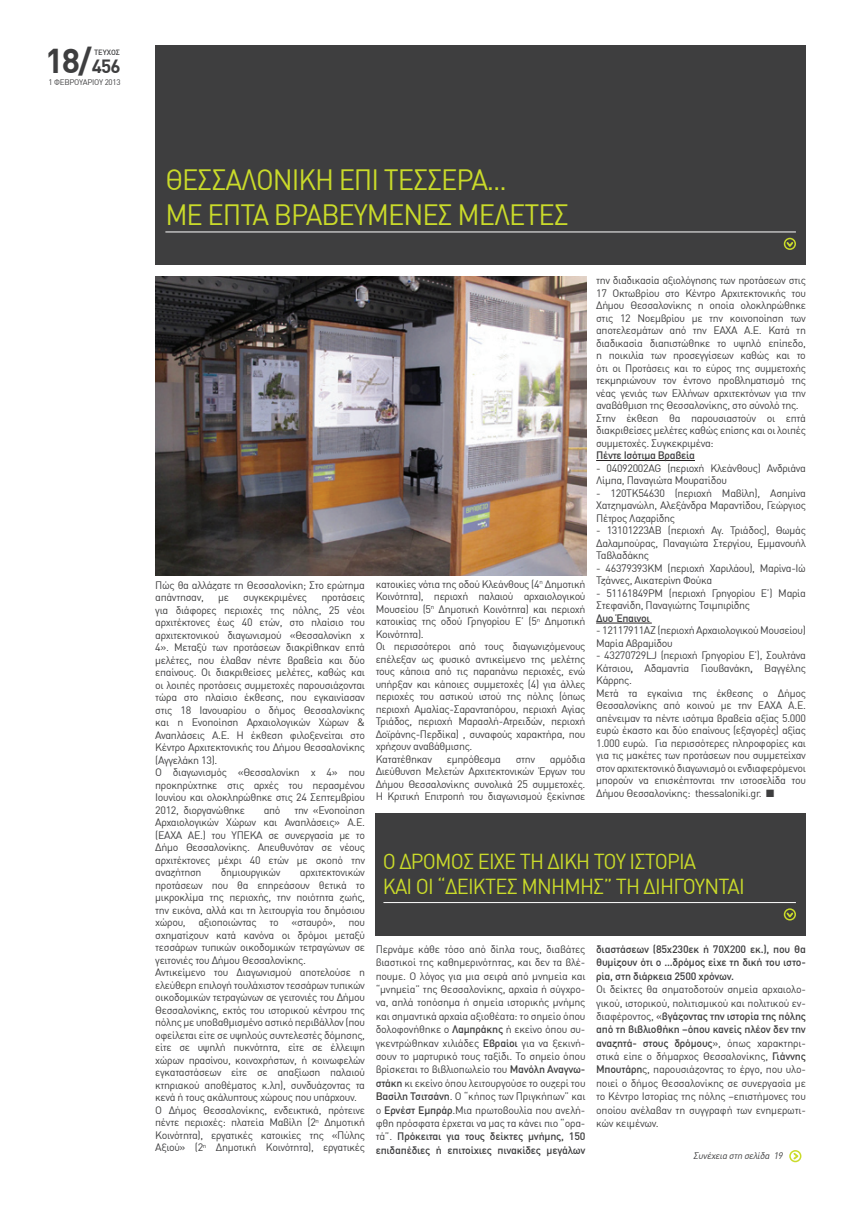
<style>
.page{position:relative;width:851px;height:1205px;background:#fff}
.page>*{position:absolute;margin:0;border:0;box-sizing:border-box;transform-origin:0 0}
.t1{font:700 33.75px "DIN Greek";color:#3e3e3f}
.t2{font:28.75px/34.5px "DIN Greek";letter-spacing:-.04em;color:#cadb2a;scale:.95 1}
.t3{font:21.25px/25.5px "DIN Greek";letter-spacing:-.04em;color:#cadb2a;scale:.95 1}
.t4{font:10.62px/12.5px "DIN Greek";letter-spacing:-.03em;color:#3e3e3f}
.t5{font:500 10.62px/13.4px "DIN Greek";letter-spacing:-.025em;color:#3e3e3f;text-align:justify}
.t6{font:italic 9.38px "DIN Greek";color:#3e3e3f}
.t7{font:8px "DIN Greek";letter-spacing:-.03em;color:#3e3e3f}
.t8{font:500 7.5px "DIN Greek";color:#3e3e3f}
.s1{font-size:18.75px}
.s2{font-weight:500}
</style>
<div class="page">
<div style="left:155px;top:45px;width:650px;height:220px;background:#3e3e3f"></div>
<hr style="left:165px;top:232px;width:630px;height:1px;background:#fff">
<svg style="left:786px;top:242px;width:8px;height:7px"></svg>
<div style="left:783px;top:238px;width:12px;height:12px;border:2px solid #cadb2a;border-radius:50%"></div>
<hr style="left:596px;top:460px;width:99px;height:1px;background:#231f20">
<hr style="left:596px;top:623px;width:55px;height:1px;background:#231f20">
<img style="left:155px;top:276px;width:431px;height:299px">
<div style="left:375px;top:813px;width:430px;height:122px;background:#3e3e3f"></div>
<hr style="left:383px;top:902px;width:412px;height:1px;background:#fff">
<svg style="left:786px;top:911px;width:8px;height:8px"></svg>
<div style="left:783px;top:908px;width:12px;height:12px;border:2px solid #cadb2a;border-radius:50%"></div>
<svg style="left:793px;top:1151px;width:7px;height:10px"></svg>
<div style="left:789px;top:1150px;width:12px;height:12px;border:2px solid #cadb2a;border-radius:50%"></div>
<h1 class="t1" style="left:45px;top:41px;width:77px">18/<span class="s1">456</span></h1>
<p class="t8" style="left:94px;top:48px;width:27px">ΤΕΥΧΟΣ</p>
<p class="t7" style="left:48px;top:78px;width:74px">1 ΦEBPΟΥΑΡΙΟΥ 2013</p>
<h2 class="t2" style="left:165px;top:163px;width:426px">ΘΕΣΣΑΛΟΝΙΚΗ ΕΠΙ ΤΕΣΣΕΡΑ...<br>ΜΕ ΕΠΤΑ ΒΡΑΒΕΥΜΕΝΕΣ ΜΕΛΕΤΕΣ</h2>
<p class="t4" style="left:155px;top:579px;width:211px">Πώς θα αλλάζατε τη Θεσσαλονίκη; Στο ερώτημα απάντησαν,</p>
<p class="t4" style="left:155px;top:591px;width:211px;text-indent:166px">προτάσεις για διάφορες περιοχές της πόλης, 25 νέοι αρχιτέκτονες έως 40 ετών, στο πλαίσιο του αρχιτεκτονικού διαγωνισμού «Θεσσαλονίκη x 4». Μεταξύ των προτάσεων διακρίθηκαν επτά μελέτες, που έλαβαν πέντε βραβεία και δύο επαίνους. Οι διακριθείσες μελέτες, καθώς και οι λοιπές προτάσεις συμμετοχές παρουσιάζονται τώρα στο πλαίσιο έκθεσης, που εγκαινίασαν στις 18 Ιανουαρίου ο δήμος Θεσσαλονίκης και η Ενοποίηση Αρχαιολογικών Χώρων &amp; Αναπλάσεις Α.Ε. Η έκθεση φιλοξενείται στο Κέντρο Αρχιτεκτονικής του Δήμου Θεσσαλονίκης (Αγγελάκη 13).<br>Ο διαγωνισμός «Θεσσαλονίκη x 4» που προκηρύχτηκε στις αρχές του περασμένου Ιουνίου και ολοκληρώθηκε στις 24 Σεπτεμβρίου 2012, διοργανώθηκε</p>
<p class="t4" style="left:218px;top:591px;width:12px">με</p>
<p class="t4" style="left:243px;top:591px;width:65px">συγκεκριμένες</p>
<p class="t4" style="left:155px;top:804px;width:211px;text-align:justify;text-indent:139px">την «Ενοποίηση Αρχαιολογικών Χώρων και Αναπλάσεις» Α.Ε. (ΕΑΧΑ ΑΕ.) του ΥΠΕΚΑ σε συνεργασία με το Δήμο Θεσσαλονίκης. Απευθυνόταν σε νέους αρχιτέκτονες μέχρι 40 ετών με σκοπό την αναζήτηση</p>
<p class="t4" style="left:264px;top:804px;width:18px">από</p>
<p class="t4" style="left:155px;top:866px;width:211px;text-indent:145px">αρχιτεκτονικών προτάσεων που θα επηρεάσουν θετικά το μικροκλίμα της περιοχής, την ποιότητα ζωής, την εικόνα, αλλά και τη λειτουργία του δημόσιου χώρου, αξιοποιώντας το «σταυρό», που σχηματίζουν κατά κανόνα οι δρόμοι μεταξύ τεσσάρων τυπικών οικοδομικών τετραγώνων σε γειτονιές του Δήμου Θεσσαλονίκης.<br>Αντικείμενο του Διαγωνισμού αποτελούσε η ελεύθερη επιλογή τουλάχιστον τεσσάρων τυπικών οικοδομικών τετραγώνων σε γειτονιές του Δήμου Θεσσαλονίκης, εκτός του ιστορικού κέντρου της πόλης με υποβαθμισμένο αστικό περιβάλλον (που οφείλεται είτε σε υψηλούς συντελεστές δόμησης, είτε σε υψηλή πυκνότητα, είτε σε έλλειψη χώρων πρασίνου, κοινοχρήστων, ή κοινωφελών εγκαταστάσεων είτε σε απαξίωση παλαιού κτηριακού αποθέματος κ.λπ), συνδυάζοντας τα κενά ή τους ακάλυπτους χώρους που υπάρχουν.<br>Ο Δήμος Θεσσαλονίκης, ενδεικτικά, πρότεινε πέντε περιοχές: πλατεία Μαβίλη (2<sup>η</sup> Δημοτική Κοινότητα), εργατικές κατοικίες της «Πύλης Αξιού» (2<sup>η</sup> Δημοτική Κοινότητα), εργατικές</p>
<p class="t4" style="left:221px;top:866px;width:61px">δημιουργικών</p>
<p class="t4" style="left:375px;top:578px;width:211px">κατοικίες νότια της οδού Κλεάνθους (4<sup>η</sup> Δημοτική Κοινότητα), περιοχή παλαιού αρχαιολογικού Μουσείου (5<sup>η</sup> Δημοτική Κοινότητα) και περιοχή κατοικίας της οδού Γρηγορίου Ε’ (5<sup>η</sup> Δημοτική Κοινότητα).<br>Οι περισσότεροι από τους διαγωνιζόμενους επέλεξαν ως φυσικό αντικείμενο της μελέτης τους κάποια από τις παραπάνω περιοχές, ενώ υπήρξαν και κάποιες συμμετοχές (4) για άλλες περιοχές του αστικού ιστού της πόλης (όπως περιοχή Αμαλίας-Σαρανταπόρου, περιοχή Αγίας Τριάδος, περιοχή Μαρασλή-Ατρειδών, περιοχή Δοϊράνης-Περδίκα) , συναφούς χαρακτήρα, που χρήζουν αναβάθμισης.<br>Κατατέθηκαν</p>
<p class="t4" style="left:447px;top:753px;width:56px">εμπρόθεσμα</p>
<p class="t4" style="left:515px;top:753px;width:21px">στην</p>
<p class="t4" style="left:375px;top:753px;width:211px;text-align:justify;text-indent:174px">αρμόδια Διεύθυνση Μελετών Αρχιτεκτονικών Έργων του Δήμου Θεσσαλονίκης συνολικά 25 συμμετοχές.<br>Η Κριτική Επιτροπή του διαγωνισμού ξεκίνησε</p>
<p class="t4" style="left:596px;top:274px;width:211px">την διαδικασία αξιολόγησης των προτάσεων στις 17 Οκτωβρίου στο Κέντρο Αρχιτεκτονικής του Δήμου Θεσσαλονίκης η οποία ολοκληρώθηκε στις 12 Νοεμβρίου με την κοινοποίηση των αποτελεσμάτων από την ΕΑΧΑ Α.Ε. Κατά τη διαδικασία διαπιστώθηκε το υψηλό επίπεδο, η ποικιλία των προσεγγίσεων καθώς και το ότι οι Προτάσεις και το εύρος της συμμετοχής τεκμηριώνουν τον έντονο προβληματισμό της νέας γενιάς των Ελλήνων αρχιτεκτόνων για την αναβάθμιση της Θεσσαλονίκης, στο σύνολό της.<br>Στην έκθεση θα παρουσιαστούν οι επτά διακριθείσες μελέτες καθώς επίσης και οι λοιπές συμμετοχές. Συγκεκριμένα:</p>
<p class="t5" style="left:596px;top:448px;width:100px">Πέντε Ισότιμα Βραβεία</p>
<p class="t4" style="left:596px;top:461px;width:211px">- 04092002AG (περιοχή Κλεάνθους) Ανδριάνα<br>Λίμπα, Παναγιώτα Μουρατίδου</p>
<p class="t4" style="left:596px;top:486px;width:211px;text-align:justify">- 120ΤΚ54630 (περιοχή Μαβίλη), Ασημίνα Χατζημανώλη, Αλεξάνδρα Μαραντίδου, Γεώργιος Πέτρος Λαζαρίδης</p>
<p class="t4" style="left:596px;top:524px;width:211px;text-align:justify">- 13101223ΑΒ (περιοχή Αγ. Τριάδος), Θωμάς Δαλαμπούρας, Παναγιώτα Στεργίου, Εμμανουήλ Ταβλαδάκης</p>
<p class="t4" style="left:596px;top:561px;width:211px">- 46379393ΚΜ (περιοχή Χαριλάου), Μαρίνα-Ιώ<br>Τζάννες, Αικατερίνη Φούκα</p>
<p class="t4" style="left:596px;top:586px;width:211px">- 51161849ΡΜ (περιοχή Γρηγορίου Ε’) Μαρία<br>Στεφανίδη, Παναγιώτης Τσιμπιρίδης</p>
<p class="t5" style="left:596px;top:611px;width:55px">Δυο Έπαινοι</p>
<p class="t4" style="left:596px;top:624px;width:211px">- 12117911ΑΖ (περιοχή Αρχαιολογικού Μουσείου)<br>Μαρία Αβραμίδου</p>
<p class="t4" style="left:596px;top:649px;width:211px">- 43270729LJ (περιοχή Γρηγορίου Ε’), Σουλτάνα Κάτσιου<span class="s2">,</span> Αδαμαντία Γιουβανάκη<span class="s2">,</span> Βαγγέλης Κάρρης.<br>Μετά τα εγκαίνια της έκθεσης ο Δήμος Θεσσαλονίκης από κοινού με την ΕΑΧΑ Α.Ε. απένειμαν τα πέντε ισότιμα βραβεία αξίας 5.000 ευρώ έκαστο και δύο επαίνους (εξαγορές) αξίας 1.000 ευρώ. Για περισσότερες πληροφορίες και για τις μακέτες των προτάσεων που συμμετείχαν στον αρχιτεκτονικό διαγωνισμό οι ενδιαφερόμενοι μπορούν να επισκέπτονται την ιστοσελίδα του Δήμου Θεσσαλονίκης: thessaloniki.gr. ■</p>
<h3 class="t3" style="left:383px;top:848px;width:382px">Ο ΔΡΟΜΟΣ ΕΙΧΕ ΤΗ ΔΙΚΗ ΤΟΥ ΙΣΤΟΡΙΑ<br>ΚΑΙ ΟΙ “ΔΕΙΚΤΕΣ ΜΝΗΜΗΣ” ΤΗ ΔΙΗΓΟΥΝΤΑΙ</h3>
<p class="t4" style="left:375px;top:942px;width:211px;line-height:13.4px;text-align:justify">Περνάμε κάθε τόσο από δίπλα τους, διαβάτες βιαστικοί της καθημερινότητας, και δεν τα βλέ&shy;πουμε. Ο λόγος για μια σειρά από μνημεία και “μνημεία” της Θεσσαλονίκης, αρχαία ή σύγχρο&shy;να, απλά τοπόσημα ή σημεία ιστορικής μνήμης και σημαντικά αρχαία αξιοθέατα: το σημείο όπου δολοφονήθηκε ο <span class="s2">Λαμπράκης</span> ή εκείνο όπου συ&shy;γκεντρώθηκαν χιλιάδες <span class="s2">Εβραίοι</span> για να ξεκινή&shy;σουν το μαρτυρικό τους ταξίδι. Το σημείο όπου βρίσκεται το βιβλιοπωλείο του <span class="s2">Μανόλη Αναγνω&shy;στάκη</span> κι εκείνο όπου λειτουργούσε το ουζερί του <span class="s2">Βασίλη Τσιτσάνη</span>. Ο “κήπος των Πριγκήπων” και ο <span class="s2">Ερνέστ Εμπράρ</span>.Μια πρωτοβουλία που ανελή&shy;φθη πρόσφατα έρχεται να μας τα κάνει πιο “ορα&shy;τά”. <span class="s2">Πρόκειται για τους δείκτες μνήμης, 150 επιδαπέδιες ή επιτοίχιες πινακίδες μεγάλων</span></p>
<p class="t5" style="left:596px;top:942px;width:211px">διαστάσεων (85x230εκ ή 70Χ200 εκ.), που θα θυμίζουν ότι ο ...δρόμος είχε τη δική του ιστο&shy;ρία, στη διάρκεια 2500 χρόνων.</p>
<p class="t4" style="left:596px;top:982px;width:211px;line-height:13.4px;text-align:justify">Οι δείκτες θα σηματοδοτούν σημεία αρχαιολο&shy;γικού, ιστορικού, πολιτισμικού και πολιτικού εν&shy;διαφέροντος, «<span class="s2">βγάζοντας την ιστορία της πόλης από τη βιβλιοθήκη –όπου κανείς πλέον δεν την αναζητά- στους δρόμους</span>», όπως χαρακτηρι&shy;στικά είπε ο δήμαρχος Θεσσαλονίκης, <span class="s2">Γιάννης Μπουτάρη</span>ς, παρουσιάζοντας το έργο, που υλο&shy;ποιεί ο δήμος Θεσσαλονίκης σε συνεργασία με το Κέντρο Ιστορίας της πόλης –επιστήμονες του οποίου ανέλαβαν τη συγγραφή των ενημερωτι&shy;κών κειμένων.</p>
<p class="t6" style="left:693px;top:1150px;width:93px">Συνέχεια στη σελίδα 19</p>
</div>
